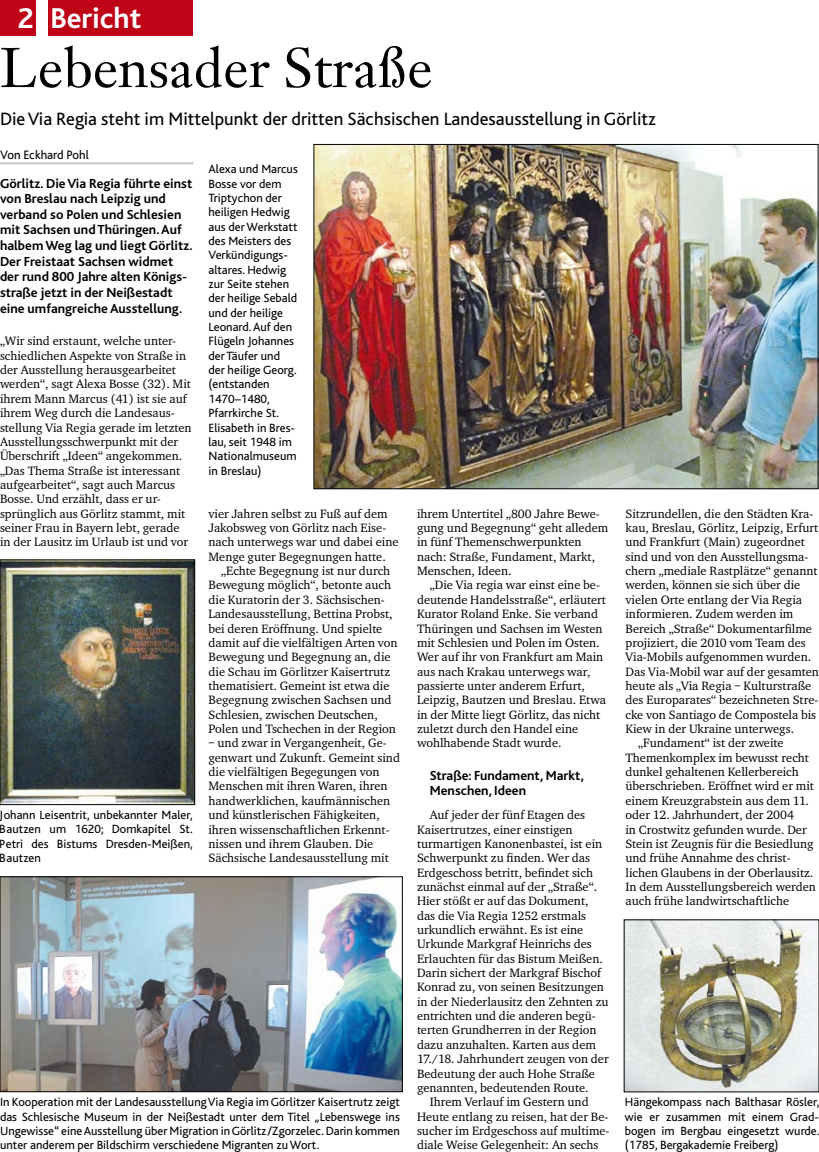
<style>
.page{position:relative;width:819px;height:1152px;background:#fff}
.page>*{position:absolute;margin:0;border:0;box-sizing:border-box;transform-origin:0 0}
.t1{font:55px "Janson Text LT";color:#000}
.t2{font:700 30px "Bliss";color:#fff}
.t3{font:18.75px "Bliss";color:#000}
.t4{font:700 13.75px/15.6px "Bliss";color:#000}
.t5{font:12.75px "Bliss";color:#000}
.t6{font:12.5px/14.4px "Charter EF";color:#000}
.t7{font:12.5px/14.4px "Bliss";color:#000;text-align:justify}
</style>
<div class="page">
<div style="left:0;top:0;width:35px;height:35px;background:#c00418"></div>
<div style="left:49px;top:0;width:144px;height:35px;background:#c00418"></div>
<hr style="left:0;top:162px;width:193px;height:2px;background:#c5c6c8">
<img style="left:2px;top:561px;width:191px;height:242px">
<div style="left:0;top:559px;width:195px;height:246px;border:1px solid #000"></div>
<img style="left:316px;top:146px;width:500px;height:341px">
<img style="left:626px;top:921px;width:191px;height:169px">
<img style="left:2px;top:878px;width:398px;height:212px">
<div style="left:0;top:876px;width:402px;height:216px;border:1px solid #000"></div>
<h2 class="t2" style="left:17px;top:3px;width:125px">2 Bericht</h2>
<h1 class="t1" style="left:0;top:33px;width:434px">Lebensader Straße</h1>
<h3 class="t3" style="left:0;top:109px;width:657px">Die Via Regia steht im Mittelpunkt der dritten Sächsischen Landesausstellung in Görlitz</h3>
<p class="t5" style="left:0;top:148px;width:90px">Von Eckhard Pohl</p>
<p class="t4" style="left:0;top:175px;width:194px">Görlitz. Die Via Regia führte einst von Breslau nach Leipzig und verband so Polen und Schlesien mit Sachsen und Thüringen. Auf halbem Weg lag und liegt Görlitz.<br>Der Freistaat Sachsen widmet der rund 800 Jahre alten Königs&shy;straße jetzt in der Neißestadt eine umfangreiche Ausstellung.</p>
<p class="t6" style="left:0;top:334px;width:193px">„Wir sind erstaunt, welche unter&shy;schiedlichen Aspekte von Straße in der Ausstellung herausgearbeitet werden“, sagt Alexa Bosse (32). Mit ihrem Mann Marcus (41) ist sie auf ihrem Weg durch die Landesaus&shy;stellung Via Regia gerade im letzten Ausstellungsschwerpunkt mit der Überschrift „Ideen“ angekommen. „Das Thema Straße ist interessant aufgearbeitet“, sagt auch Marcus Bosse. Und erzählt, dass er ur&shy;sprünglich aus Görlitz stammt, mit seiner Frau in Bayern lebt, gerade in der Lausitz im Urlaub ist und vor</p>
<p class="t7" style="left:208px;top:162px;width:91px;text-align:left">Alexa und Marcus<br>Bosse vor dem<br>Triptychon der heiligen Hedwig aus der Werkstatt des Meisters des<br>Verkündigungs&shy;altares. Hedwig zur Seite stehen der heilige Sebald und der heilige<br>Leonard. Auf den<br>Flügeln Johannes der Täufer und der heilige Georg. (entstanden<br>1470–1480,<br>Pfarrkirche St.<br>Elisabeth in Bres&shy;lau, seit 1948 im<br>Nationalmuseum in Breslau)</p>
<p class="t6" style="left:208px;top:506px;width:192px">vier Jahren selbst zu Fuß auf dem<br>Jakobsweg von Görlitz nach Eise&shy;nach unterwegs war und dabei eine<br>Menge guter Begegnungen hatte.</p>
<p class="t6" style="left:208px;top:563px;width:191px;text-indent:13px">„Echte Begegnung ist nur durch Bewegung möglich“, betonte auch die Kuratorin der 3. Sächsischen-Landesausstellung, Bettina Probst, bei deren Eröffnung. Und spielte damit auf die vielfältigen Arten von Bewegung und Begegnung an, die die Schau im Görlitzer Kaisertrutz thematisiert. Gemeint ist etwa die Begegnung zwischen Sachsen und Schlesien, zwischen Deutschen, Polen und Tschechen in der Region</p>
<p class="t6" style="left:208px;top:735px;width:193px">– und zwar in Vergangenheit, Ge&shy;genwart und Zukunft. Gemeint sind die vielfältigen Begegungen von Menschen mit ihren Waren, ihren handwerklichen, kaufmännischen und künstlerischen Fähigkeiten, ihren wissenschaftlichen Erkennt&shy;nissen und ihrem Glauben. Die Sächsische Landesausstellung mit</p>
<p class="t6" style="left:625px;top:506px;width:189px">Sitzrundellen, die den Städten Kra-</p>
<p class="t6" style="left:625px;top:520px;width:194px">kau, Breslau, Görlitz, Leipzig, Erfurt</p>
<p class="t6" style="left:625px;top:535px;width:181px">und Frankfurt (Main) zugeordnet</p>
<p class="t6" style="left:625px;top:549px;width:184px">sind und von den Ausstellungsma-</p>
<p class="t6" style="left:625px;top:563px;width:194px">chern „mediale Rastplätze“ genannt</p>
<p class="t6" style="left:625px;top:578px;width:176px">werden, können sie sich über die</p>
<p class="t6" style="left:625px;top:592px;width:178px">vielen Orte entlang der Via Regia</p>
<p class="t6" style="left:625px;top:606px;width:169px">informieren. Zudem werden im</p>
<p class="t6" style="left:625px;top:621px;width:188px">Bereich „Straße“ Dokumentarfilme</p>
<p class="t6" style="left:625px;top:635px;width:182px">projiziert, die 2010 vom Team des</p>
<p class="t6" style="left:625px;top:649px;width:187px">Via-Mobils aufgenommen wurden.</p>
<p class="t6" style="left:625px;top:664px;width:195px">Das Via-Mobil war auf der gesamten</p>
<p class="t6" style="left:625px;top:678px;width:187px">heute als „Via Regia – Kulturstraße</p>
<p class="t6" style="left:625px;top:692px;width:194px">des Europarates“ bezeichneten Stre-</p>
<p class="t6" style="left:625px;top:707px;width:192px">cke von Santiago de Compostela bis</p>
<p class="t6" style="left:625px;top:721px;width:170px">Kiew in der Ukraine unterwegs.</p>
<p class="t6" style="left:638px;top:735px;width:147px">„Fundament“ ist der zweite</p>
<p class="t6" style="left:625px;top:750px;width:185px">Themenkomplex im bewusst recht</p>
<p class="t6" style="left:625px;top:764px;width:175px">dunkel gehaltenen Kellerbereich</p>
<p class="t6" style="left:625px;top:779px;width:190px">überschrieben. Eröffnet wird er mit</p>
<p class="t6" style="left:625px;top:793px;width:185px">einem Kreuzgrabstein aus dem 11.</p>
<p class="t6" style="left:625px;top:807px;width:170px">oder 12. Jahrhundert, der 2004</p>
<p class="t6" style="left:625px;top:822px;width:183px">in Crostwitz gefunden wurde. Der</p>
<p class="t6" style="left:625px;top:836px;width:190px">Stein ist Zeugnis für die Besiedlung</p>
<p class="t6" style="left:625px;top:850px;width:167px">und frühe Annahme des christ-</p>
<p class="t6" style="left:625px;top:865px;width:189px">lichen Glaubens in der Oberlausitz.</p>
<p class="t6" style="left:625px;top:879px;width:192px">In dem Ausstellungsbereich werden</p>
<p class="t6" style="left:625px;top:893px;width:165px">auch frühe landwirtschaftliche</p>
<p class="t6" style="left:417px;top:506px;width:193px">ihrem Untertitel „800 Jahre Bewe&shy;gung und Begegnung“ geht alledem in fünf Themenschwerpunkten nach: Straße, Fundament, Markt,<br>Menschen, Ideen.</p>
<p class="t6" style="left:417px;top:578px;width:191px;text-indent:13px">„Die Via regia war einst eine be&shy;deutende Handelsstraße“, erläutert<br>Kurator Roland Enke. Sie verband<br>Thüringen und Sachsen im Westen mit Schlesien und Polen im Osten.<br>Wer auf ihr von Frankfurt am Main aus nach Krakau unterwegs war, passierte unter anderem Erfurt,<br>Leipzig, Bautzen und Breslau. Etwa in der Mitte liegt Görlitz, das nicht zuletzt durch den Handel eine wohlhabende Stadt wurde.</p>
<p class="t4" style="left:430px;top:768px;width:156px">Straße: Fundament, Markt,<br>Menschen, Ideen</p>
<p class="t6" style="left:430px;top:807px;width:157px">Auf jeder der fünf Etagen des</p>
<p class="t6" style="left:417px;top:822px;width:157px">Kaisertrutzes, einer einstigen</p>
<p class="t6" style="left:417px;top:836px;width:187px">turmartigen Kanonenbastei, ist ein</p>
<p class="t6" style="left:417px;top:850px;width:175px">Schwerpunkt zu finden. Wer das</p>
<p class="t6" style="left:417px;top:865px;width:177px">Erdgeschoss betritt, befindet sich</p>
<p class="t6" style="left:417px;top:879px;width:182px">zunächst einmal auf der „Straße“.</p>
<p class="t6" style="left:417px;top:893px;width:173px">Hier stößt er auf das Dokument,</p>
<p class="t6" style="left:417px;top:908px;width:171px">das die Via Regia 1252 erstmals</p>
<p class="t6" style="left:417px;top:922px;width:168px">urkundlich erwähnt. Es ist eine</p>
<p class="t6" style="left:417px;top:936px;width:176px">Urkunde Markgraf Heinrichs des</p>
<p class="t6" style="left:417px;top:951px;width:187px">Erlauchten für das Bistum Meißen.</p>
<p class="t6" style="left:417px;top:965px;width:186px">Darin sichert der Markgraf Bischof</p>
<p class="t6" style="left:417px;top:979px;width:188px">Konrad zu, von seinen Besitzungen</p>
<p class="t6" style="left:417px;top:994px;width:193px">in der Niederlausitz den Zehnten zu</p>
<p class="t6" style="left:417px;top:1008px;width:180px">entrichten und die anderen begü-</p>
<p class="t6" style="left:417px;top:1022px;width:181px">terten Grundherren in der Region</p>
<p class="t6" style="left:417px;top:1037px;width:180px">dazu anzuhalten. Karten aus dem</p>
<p class="t6" style="left:417px;top:1051px;width:193px">17./18. Jahrhundert zeugen von der</p>
<p class="t6" style="left:417px;top:1066px;width:179px">Bedeutung der auch Hohe Straße</p>
<p class="t6" style="left:417px;top:1080px;width:173px">genannten, bedeutenden Route.</p>
<p class="t6" style="left:430px;top:1094px;width:160px">Ihrem Verlauf im Gestern und</p>
<p class="t6" style="left:417px;top:1109px;width:193px">Heute entlang zu reisen, hat der Be-</p>
<p class="t6" style="left:417px;top:1123px;width:194px">sucher im Erdgeschoss auf multime-</p>
<p class="t6" style="left:417px;top:1137px;width:183px">diale Weise Gelegenheit: An sechs</p>
<p class="t7" style="left:0;top:808px;width:194px">Johann Leisentrit, unbekannter Maler, Bautzen um 1620; Domkapitel St.<br>Petri des Bistums Dresden-Meißen, Bautzen</p>
<p class="t7" style="left:625px;top:1095px;width:196px">Hängekompass nach Balthasar Rösler, wie er zusammen mit einem Grad&shy;bogen im Bergbau eingesetzt wurde. (1785, Bergakademie Freiberg)</p>
<p class="t7" style="left:0;top:1095px;width:401px">In Kooperation mit der Landesausstellung Via Regia im Görlitzer Kaisertrutz zeigt das Schlesische Museum in der Neißestadt unter dem Titel „Lebenswege ins Ungewisse“ eine Ausstellung über Migration in Görlitz/Zgorzelec. Darin kommen unter anderem per Bildschirm verschiedene Migranten zu Wort.</p>
</div>
